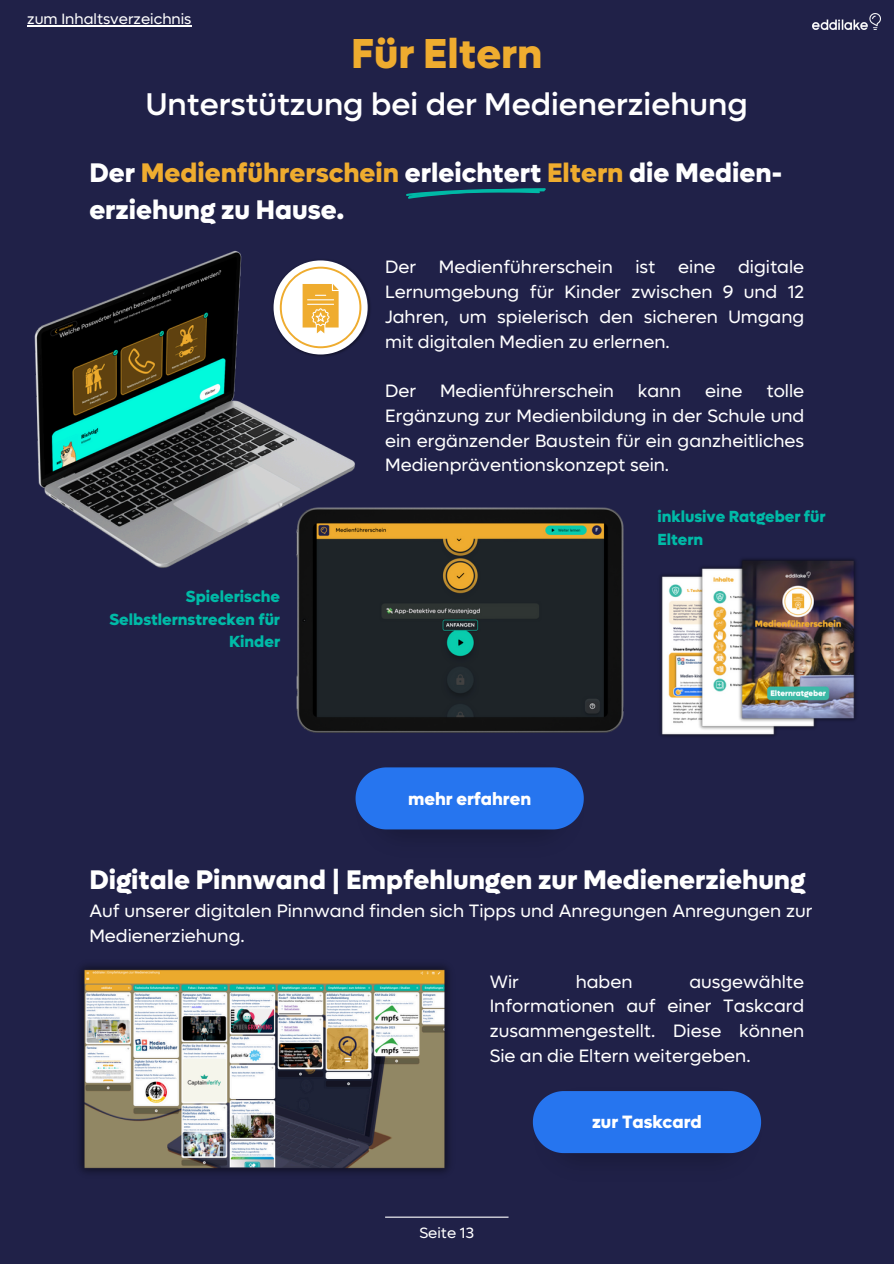
<style>
.page{position:relative;width:894px;height:1264px;background:#fff}
.page>*{position:absolute;margin:0;border:0;box-sizing:border-box;transform-origin:0 0}
.t1{font:800 42px "Lufga";color:#efac2f}
.t2{font:500 31.5px "Lufga";color:#fff}
.t3{font:800 27px/37.2px "Lufga";color:#fff}
.t4{font:18px/24.8px "Lufga";color:#fff;text-align:justify}
.t5{font:800 18px "Lufga";color:#fff}
.t6{font:800 16.2px/22.5px "Lufga";color:#00baa7}
.t7{font:15px "Lufga";color:#fff}
.s1{color:#efac2f}
</style>
<div class="page">
<div style="left:0;top:0;width:893px;height:1263px;background:#202148"></div>
<img style="left:812px;top:13px;width:67px;height:16px">
<hr style="left:385px;top:1216px;width:123px;height:1px;background:#fff">
<img style="left:564px;top:1114px;width:197px;height:42px">
<svg style="left:532px;top:1091px;width:228px;height:62px;background:#256fe4"></svg>
<img style="left:80px;top:965px;width:369px;height:208px">
<hr style="left:27px;top:26px;width:164px;height:1px;background:#fff">
<img style="left:35px;top:250px;width:320px;height:318px">
<img style="left:272px;top:258px;width:98px;height:99px">
<div style="left:273px;top:260px;width:94px;height:94px;background:#fff;border-radius:50%"></div>
<svg style="left:280px;top:267px;width:81px;height:81px"></svg>
<img style="left:660px;top:575px;width:115px;height:161px">
<img style="left:696px;top:567px;width:119px;height:167px">
<img style="left:736px;top:559px;width:120px;height:167px">
<svg style="left:406px;top:188px;width:139px;height:11px"></svg>
<img style="left:296px;top:508px;width:327px;height:225px">
<img style="left:382px;top:792px;width:202px;height:40px">
<svg style="left:355px;top:767px;width:228px;height:62px;background:#256fe4"></svg>
<p class="t7" style="left:27px;top:10px;width:166px">zum Inhaltsverzeichnis</p>
<h3 class="t1" style="left:351px;top:27px;width:192px">Für Eltern</h3>
<h2 class="t2" style="left:146px;top:91px;width:603px">Unterstützung bei der Medienerziehung</h2>
<h5 class="t3" style="left:89px;top:155px;width:694px">Der <span class="s1">Medienführerschein</span> erleichtert <span class="s1">Eltern</span> die Medien&shy;erziehung zu Hause.</h5>
<p class="t4" style="left:385px;top:256px;width:32px">Der</p>
<p class="t4" style="left:438px;top:256px;width:175px">Medienführerschein</p>
<p class="t4" style="left:635px;top:256px;width:22px">ist</p>
<p class="t4" style="left:678px;top:256px;width:39px">eine</p>
<p class="t4" style="left:385px;top:256px;width:420px;text-indent:353px">digitale Lernumgebung für Kinder zwischen 9 und 12<br>Jahren, um spielerisch den sicheren Umgang mit digitalen Medien zu erlernen.</p>
<h5 class="t4" style="left:385px;top:379px;width:32px">Der</h5>
<h5 class="t4" style="left:440px;top:379px;width:175px">Medienführerschein</h5>
<h5 class="t4" style="left:637px;top:379px;width:45px">kann</h5>
<h5 class="t4" style="left:705px;top:379px;width:39px">eine</h5>
<h5 class="t4" style="left:385px;top:379px;width:420px;text-indent:381px">tolle Ergänzung zur Medienbildung in der Schule und ein ergänzender Baustein für ein ganzheitliches Medienpräventionskonzept sein.</h5>
<p class="t6" style="left:109px;top:586px;width:172px;text-align:right">Spielerische<br>Selbstlernstrecken für<br>Kinder</p>
<p class="t5" style="left:408px;top:787px;width:124px">mehr erfahren</p>
<h6 class="t6" style="left:657px;top:505px;width:170px">inklusive Ratgeber für<br>Eltern</h6>
<p class="t3" style="left:89px;top:861px;width:717px">Digitale Pinnwand | Empfehlungen zur Medienerziehung</p>
<p class="t4" style="left:89px;top:899px;width:724px">Auf unserer digitalen Pinnwand finden sich Tipps und Anregungen Anregungen zur<br>Medienerziehung.</p>
<p class="t4" style="left:489px;top:970px;width:31px">Wir</p>
<p class="t4" style="left:575px;top:970px;width:58px">haben</p>
<p class="t4" style="left:489px;top:970px;width:316px;text-indent:200px">ausgewählte Informationen auf einer Taskcard zusammengestellt. Diese können Sie an die Eltern weitergeben.</p>
<p class="t7" style="left:419px;top:1223px;width:56px">Seite 13</p>
<h1 class="t5" style="left:592px;top:1110px;width:111px">zur Taskcard</h1>
</div>
